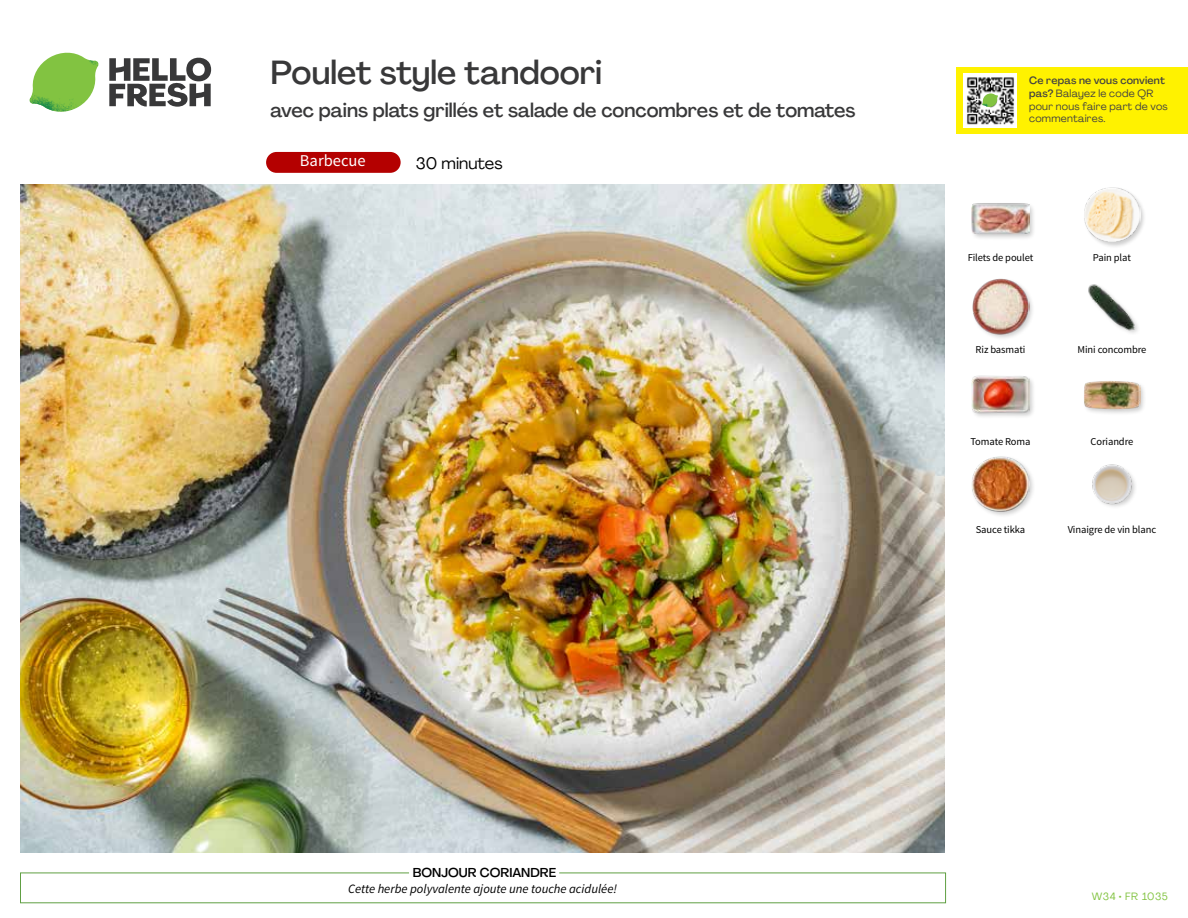
<style>
.page{position:relative;width:1188px;height:918px;background:#fff}
.page>*{position:absolute;margin:0;border:0;box-sizing:border-box;transform-origin:0 0}
.t1{font:500 33px "Agrandir";color:#383839}
.t2{font:500 19.5px "Agrandir";color:#383839}
.t3{font:16.5px "Agrandir";color:#000}
.t4{font:16.5px "Source Sans Pro";color:#fff}
.t5{font:italic 12.75px "Source Sans Pro";color:#000}
.t6{font:500 12.75px "Agrandir";color:#000}
.t7{font:10.5px "Source Sans Pro";letter-spacing:-.01em;color:#000}
.t8{font:10.5px/12.8px "Agrandir";letter-spacing:.02em;color:#414042}
.t9{font:10.5px "Agrandir";letter-spacing:.05em;color:#82c341}
.s1{font-weight:500}
</style>
<div class="page">
<svg style="left:109px;top:57px;width:102px;height:50px"></svg>
<svg style="left:34px;top:53px;width:62px;height:40px"></svg>
<img style="left:67px;top:53px;width:32px;height:26px">
<img style="left:33px;top:75px;width:59px;height:11px">
<img style="left:29px;top:79px;width:61px;height:33px">
<img style="left:65px;top:86px;width:27px;height:25px">
<div style="left:20px;top:873px;width:926px;height:30px;border:1px solid #609f43"></div>
<div style="left:409px;top:865px;width:150px;height:15px;background:#fff"></div>
<img style="left:21px;top:184px;width:924px;height:668px">
<div style="left:266px;top:152px;width:135px;height:21px;background:#b40000;border-radius:10px"></div>
<img style="left:1092px;top:464px;width:43px;height:43px">
<div style="left:971px;top:455px;width:64px;height:63px;background:#000;opacity:.2"></div>
<img style="left:972px;top:455px;width:57px;height:58px">
<div style="left:1083px;top:379px;width:64px;height:38px;background:#000;opacity:.2"></div>
<img style="left:1083px;top:379px;width:58px;height:38px">
<div style="left:971px;top:375px;width:65px;height:45px;background:#000;opacity:.2"></div>
<img style="left:972px;top:375px;width:57px;height:45px">
<img style="left:1088px;top:284px;width:50px;height:49px">
<div style="left:972px;top:278px;width:63px;height:63px;background:#000;opacity:.2"></div>
<img style="left:972px;top:278px;width:57px;height:57px">
<div style="left:1083px;top:187px;width:64px;height:62px;background:#000;opacity:.2"></div>
<img style="left:1083px;top:187px;width:58px;height:57px">
<div style="left:970px;top:202px;width:66px;height:39px;background:#000;opacity:.2"></div>
<img style="left:972px;top:202px;width:57px;height:39px">
<div style="left:956px;top:67px;width:232px;height:67px;background:#fff200"></div>
<img style="left:964px;top:74px;width:52px;height:54px">
<svg style="left:982px;top:93px;width:16px;height:14px"></svg>
<h1 class="t1" style="left:271px;top:52px;width:333px">Poulet style tandoori</h1>
<h2 class="t2" style="left:271px;top:98px;width:587px">avec pains plats grillés et salade de concombres et de tomates</h2>
<h3 class="t3" style="left:416px;top:153px;width:88px">30 minutes</h3>
<h3 class="t4" style="left:300px;top:151px;width:67px">Barbecue</h3>
<p class="t8" style="left:1029px;top:74px;width:140px"><span class="s1">Ce repas ne vous convient pas?</span> Balayez le code QR pour nous faire part de vos commentaires.</p>
<p class="t7" style="left:968px;top:251px;width:67px">Filets de poulet</p>
<p class="t7" style="left:1093px;top:251px;width:39px">Pain plat</p>
<p class="t7" style="left:976px;top:343px;width:51px">Riz basmati</p>
<p class="t7" style="left:1078px;top:343px;width:70px">Mini concombre</p>
<p class="t7" style="left:970px;top:435px;width:62px">Tomate Roma</p>
<p class="t7" style="left:1091px;top:435px;width:44px">Coriandre</p>
<p class="t7" style="left:976px;top:523px;width:51px">Sauce tikka</p>
<p class="t7" style="left:1068px;top:523px;width:90px">Vinaigre de vin blanc</p>
<p class="t6" style="left:413px;top:864px;width:145px">BONJOUR CORIANDRE</p>
<p class="t5" style="left:348px;top:881px;width:271px">Cette herbe polyvalente ajoute une touche acidulée!</p>
<p class="t9" style="left:1092px;top:890px;width:77px">W34 • FR 1035</p>
</div>
